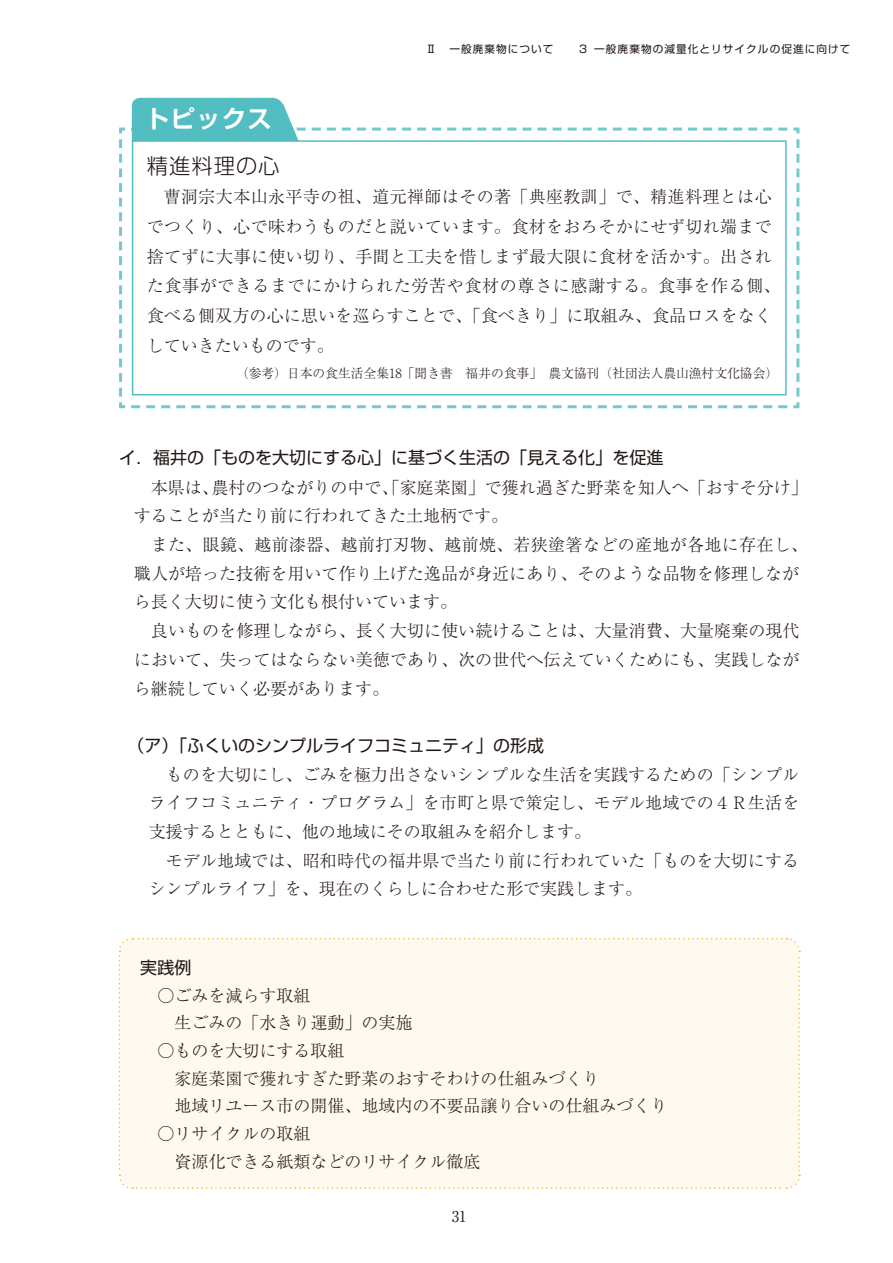
<style>
.page{position:relative;width:893px;height:1263px;background:#fff}
.page>*{position:absolute;margin:0;border:0;box-sizing:border-box;transform-origin:0 0}
.t1{font:700 24.45px "Shin Go Pro De";letter-spacing:.05em;color:#fff}
.t2{font:300 21.3px "Shin Go Pro";letter-spacing:.05em;color:#221815}
.t3{font:300 16.95px/28.7px "Ryumin Pro";letter-spacing:.005em;color:#221815}
.t4{font:300 16.95px/29.7px "Ryumin Pro";letter-spacing:.025em;color:#221815}
.t5{font:16.95px "Shin Go Pro";color:#221815}
.t6{font:14.85px "Ryumin Pro";color:#221815}
.t7{font:300 12.75px "Ryumin Pro";color:#221815}
.t8{font:10.65px "Shin Go Pro";letter-spacing:.1em;color:#221815}
</style>
<div class="page">
<svg style="left:119px;top:127px;width:681px;height:282px"></svg>
<svg style="left:128px;top:98px;width:659px;height:51px"></svg>
<div style="left:132px;top:140px;width:655px;height:255px;background:#fff;border:2px solid #53bec1"></div>
<div style="left:118px;top:938px;width:683px;height:251px;background:#fff9ef"></div>
<p class="t8" style="left:426px;top:40px;width:426px">Ⅱ　一般廃棄物について　　３ 一般廃棄物の減量化とリサイクルの促進に向けて</p>
<h1 class="t1" style="left:145px;top:99px;width:129px">トピックス</h1>
<p class="t2" style="left:147px;top:148px;width:134px">精進料理の心</p>
<p class="t4" style="left:147px;top:181px;width:635px;text-indent:17px">曹洞宗大本山永平寺の祖、道元禅師はその著「典座教訓」で、精進料理とは心でつくり、心で味わうものだと説いています。食材をおろそかにせず切れ端まで捨てずに大事に使い切り、手間と工夫を惜しまず最大限に食材を活かす。出された食事ができるまでにかけられた労苦や食材の尊さに感謝する。食事を作る側、食べる側双方の心に思いを巡らすことで、「食べきり」に取組み、食品ロスをなくしていきたいものです。</p>
<p class="t7" style="left:236px;top:363px;width:544px">（参考）日本の食生活全集18「聞き書　福井の食事」　農文協刊（社団法人農山漁村文化協会）</p>
<p class="t5" style="left:119px;top:443px;width:546px">イ．福井の「ものを大切にする心」に基づく生活の「見える化」を促進</p>
<p class="t3" style="left:134px;top:472px;width:675px;text-indent:17px">本県は、農村のつながりの中で、「家庭菜園」で獲れ過ぎた野菜を知人へ「おすそ分け」することが当たり前に行われてきた土地柄です。</p>
<p class="t3" style="left:134px;top:529px;width:675px;text-indent:17px">また、眼鏡、越前漆器、越前打刃物、越前焼、若狭塗箸などの産地が各地に存在し、職人が培った技術を用いて作り上げた逸品が身近にあり、そのような品物を修理しながら長く大切に使う文化も根付いています。</p>
<p class="t3" style="left:134px;top:615px;width:667px;text-align:justify;text-indent:17px">良いものを修理しながら、長く大切に使い続けることは、大量消費、大量廃棄の現代において、失ってはならない美徳であり、次の世代へ伝えていくためにも、実践しながら継続していく必要があります。</p>
<p class="t5" style="left:128px;top:731px;width:418px">（ア）「ふくいのシンプルライフコミュニティ」の形成</p>
<p class="t3" style="left:149px;top:758px;width:652px;text-align:justify;text-indent:17px">ものを大切にし、ごみを極力出さないシンプルな生活を実践するための「シンプルライフコミュニティ・プログラム」を市町と県で策定し、モデル地域での４Ｒ生活を支援するとともに、他の地域にその取組みを紹介します。</p>
<p class="t3" style="left:149px;top:845px;width:652px;text-indent:17px">モデル地域では、昭和時代の福井県で当たり前に行われていた「ものを大切にするシンプルライフ」を、現在のくらしに合わせた形で実践します。</p>
<p class="t5" style="left:140px;top:954px;width:53px">実践例</p>
<p class="t3" style="left:157px;top:980px;width:257px;line-height:27.6px">○ごみを減らす取組<br>　生ごみの「水きり運動」の実施</p>
<p class="t3" style="left:157px;top:1035px;width:512px;line-height:27.6px">○ものを大切にする取組<br>　家庭菜園で獲れすぎた野菜のおすそわけの仕組みづくり<br>　地域リユース市の開催、地域内の不要品譲り合いの仕組みづくり</p>
<p class="t3" style="left:157px;top:1118px;width:325px;line-height:27.6px">○リサイクルの取組<br>　資源化できる紙類などのリサイクル徹底</p>
<p class="t6" style="left:452px;top:1204px;width:16px">31</p>
</div>
